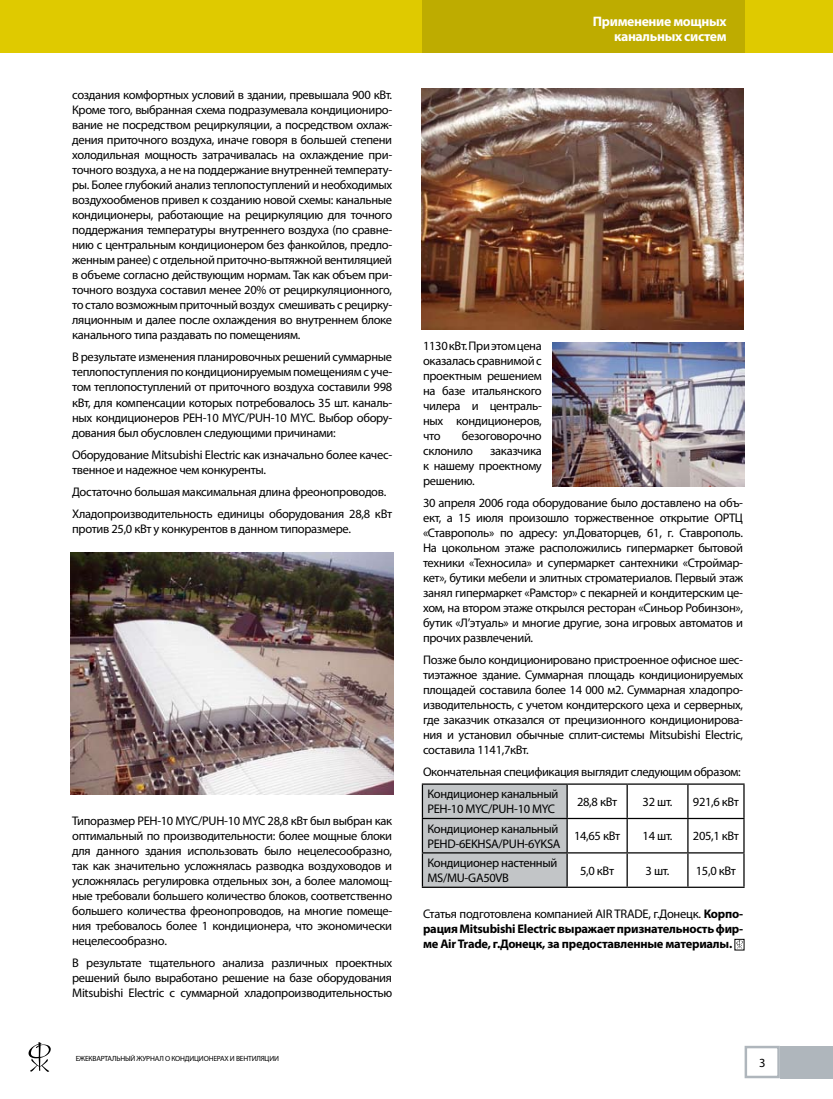
<style>
.page{position:relative;width:833px;height:1099px;background:#fff}
.page>*{position:absolute;margin:0;border:0;box-sizing:border-box;transform-origin:0 0}
.t1{font:700 13.75px/15px "Myriad Pro";letter-spacing:-.025em;color:#fff;text-align:right}
.t2{font:12.5px/15px "Myriad Pro";letter-spacing:-.025em;color:#000;text-align:justify}
.t3{font:700 12.5px/15px "Myriad Pro";letter-spacing:-.02em;color:#000;text-align:justify}
.t4{font:7.5px "Myriad Pro";letter-spacing:-.025em;color:#000}
.s1{font-weight:400}
</style>
<div class="page">
<div style="left:744px;top:1045px;width:36px;height:33px;border:2px solid #afb6bc"></div>
<div style="left:780px;top:1045px;width:53px;height:33px;background:#afb6bc"></div>
<svg style="left:29px;top:1042px;width:22px;height:29px"></svg>
<div style="left:0;top:0;width:833px;height:53px;background:#dfca00"></div>
<div style="left:422px;top:0;width:322px;height:53px;background:#beac00"></div>
<img style="left:71px;top:552px;width:322px;height:242px">
<img style="left:422px;top:89px;width:321px;height:241px">
<img style="left:552px;top:342px;width:192px;height:144px">
<div style="left:423px;top:784px;width:143px;height:102px;background:#c2c5c7"></div>
<hr style="left:422px;top:783px;width:145px;height:1px;background:#000">
<hr style="left:422px;top:784px;width:1px;height:33px;background:#000">
<hr style="left:567px;top:783px;width:60px;height:1px;background:#000">
<hr style="left:566px;top:784px;width:2px;height:33px;background:#000">
<hr style="left:627px;top:783px;width:61px;height:1px;background:#000">
<hr style="left:626px;top:784px;width:2px;height:33px;background:#000">
<hr style="left:688px;top:783px;width:56px;height:1px;background:#000">
<hr style="left:687px;top:784px;width:1px;height:33px;background:#000">
<hr style="left:743px;top:784px;width:1px;height:33px;background:#000">
<hr style="left:422px;top:817px;width:145px;height:2px;background:#000">
<hr style="left:422px;top:819px;width:1px;height:33px;background:#000">
<hr style="left:567px;top:817px;width:60px;height:2px;background:#000">
<hr style="left:566px;top:819px;width:2px;height:33px;background:#000">
<hr style="left:627px;top:817px;width:61px;height:2px;background:#000">
<hr style="left:626px;top:819px;width:2px;height:33px;background:#000">
<hr style="left:688px;top:817px;width:56px;height:2px;background:#000">
<hr style="left:687px;top:819px;width:1px;height:33px;background:#000">
<hr style="left:743px;top:819px;width:1px;height:33px;background:#000">
<hr style="left:422px;top:852px;width:145px;height:1px;background:#000">
<hr style="left:422px;top:853px;width:1px;height:33px;background:#000">
<hr style="left:567px;top:852px;width:60px;height:1px;background:#000">
<hr style="left:566px;top:853px;width:2px;height:33px;background:#000">
<hr style="left:627px;top:852px;width:61px;height:1px;background:#000">
<hr style="left:626px;top:853px;width:2px;height:33px;background:#000">
<hr style="left:688px;top:852px;width:56px;height:1px;background:#000">
<hr style="left:687px;top:853px;width:1px;height:33px;background:#000">
<hr style="left:743px;top:853px;width:1px;height:33px;background:#000">
<hr style="left:422px;top:886px;width:145px;height:1px;background:#000">
<hr style="left:567px;top:886px;width:60px;height:1px;background:#000">
<hr style="left:627px;top:886px;width:61px;height:1px;background:#000">
<hr style="left:688px;top:886px;width:56px;height:1px;background:#000">
<svg style="left:736px;top:941px;width:6px;height:7px"></svg>
<div style="left:734px;top:939px;width:10px;height:11px;border:1px solid #000"></div>
<p class="t2" style="left:72px;top:87px;width:321px">создания комфортных условий в здании, превышала 900 кВт.<br>Кроме того, выбранная схема подразумевала кондициониро&shy;вание не посредством рециркуляции, а посредством охлаж&shy;дения приточного воздуха, иначе говоря в большей степени холодильная мощность затрачивалась на охлаждение при&shy;точного воздуха, а не на поддержание внутренней температу&shy;ры. Более глубокий анализ теплопоступлений и необходимых воздухообменов привел к созданию новой схемы: канальные кондиционеры, работающие на рециркуляцию для точного поддержания температуры внутреннего воздуха (по сравне&shy;нию с центральным кондиционером без фанкойлов, предло&shy;женным ранее) с отдельной приточно-вытяжной вентиляцией в объеме согласно действующим нормам. Так как объем при&shy;точного воздуха составил менее 20% от рециркуляционного, то стало возможным приточный воздух смешивать с рецирку&shy;ляционным и далее после охлаждения во внутреннем блоке канального типа раздавать по помещениям.</p>
<p class="t2" style="left:72px;top:349px;width:321px">В результате изменения планировочных решений суммарные теплопоступления по кондиционируемым помещениям с уче&shy;том теплопоступлений от приточного воздуха составили 998 кВт, для компенсации которых потребовалось 35 шт. каналь&shy;ных кондиционеров PEH-10 MYC/PUH-10 MYC. Выбор обору&shy;дования был обусловлен следующими причинами:</p>
<p class="t2" style="left:72px;top:446px;width:321px">Оборудование Mitsubishi Electric как изначально более качес&shy;твенное и надежное чем конкуренты.</p>
<p class="t2" style="left:72px;top:480px;width:321px;line-height:22.1px">Достаточно большая максимальная длина фреонопроводов.<br>Хладопроизводительность единицы оборудования 28,8 кВт</p>
<p class="t2" style="left:72px;top:521px;width:280px">против 25,0 кВт у конкурентов в данном типоразмере.</p>
<p class="t2" style="left:72px;top:813px;width:321px">Типоразмер PEH-10 MYC/PUH-10 MYC 28,8 кВт был выбран как оптимальный по производительности: более мощные блоки для данного здания использовать было нецелесообразно, так как значительно усложнялась разводка воздуховодов и усложнялась регулировка отдельных зон, а более маломощ&shy;ные требовали большего количество блоков, соответственно большего количества фреонопроводов, на многие помеще&shy;ния требовалось более 1 кондиционера, что экономически нецелесообразно.</p>
<p class="t2" style="left:72px;top:955px;width:321px">В результате тщательного анализа различных проектных решений было выработано решение на базе оборудования Mitsubishi Electric с суммарной хладопроизводительностью</p>
<p class="t4" style="left:76px;top:1053px;width:205px">ЕЖЕКВАРТАЛЬНЫЙ ЖУРНАЛ О КОНДИЦИОНЕРАХ И ВЕНТИЛЯЦИИ</p>
<p class="t1" style="left:593px;top:13px;width:135px">Применение мощных канальных систем</p>
<p class="t2" style="left:423px;top:338px;width:120px">1130 кВт. При этом цена оказалась сравнимой с проектным решением на базе итальянского чилера и централь&shy;ных кондиционеров, что</p>
<p class="t2" style="left:423px;top:428px;width:120px;text-indent:39px">безоговорочно склонило</p>
<p class="t2" style="left:423px;top:443px;width:120px;text-indent:67px">заказчика к нашему проектному решению.</p>
<p class="t2" style="left:423px;top:495px;width:321px">30 апреля 2006 года оборудование было доставлено на объ&shy;ект, а 15 июля произошло торжественное открытие ОРТЦ «Ставрополь» по адресу: ул.Доваторцев, 61, г. Ставрополь.<br>На цокольном этаже расположились гипермаркет бытовой техники «Техносила» и супермаркет сантехники «Строймар&shy;кет», бутики мебели и элитных строматериалов. Первый этаж занял гипермаркет «Рамстор» с пекарней и кондитерским це&shy;хом, на втором этаже открылся ресторан «Синьор Робинзон», бутик «Л’этуаль» и многие другие, зона игровых автоматов и прочих развлечений.</p>
<p class="t2" style="left:423px;top:652px;width:321px">Позже было кондиционировано пристроенное офисное шес&shy;тиэтажное здание. Суммарная площадь кондиционируемых площадей составила более 14 000 м2. Суммарная хладопро&shy;изводительность, с учетом кондитерского цеха и серверных, где заказчик отказался от прецизионного кондиционирова&shy;ния и установил обычные сплит-системы Mitsubishi Electric, составила 1141,7кВт.</p>
<p class="t2" style="left:423px;top:764px;width:319px">Окончательная спецификация выглядит следующим образом:</p>
<p class="t2" style="left:427px;top:786px;width:132px">Кондиционер канальный<br>PEH-10 MYC/PUH-10 MYC</p>
<p class="t2" style="left:577px;top:794px;width:42px">28,8 кВт</p>
<p class="t2" style="left:642px;top:794px;width:31px">32 шт.</p>
<p class="t2" style="left:693px;top:794px;width:48px">921,6 кВт</p>
<p class="t2" style="left:427px;top:821px;width:135px">Кондиционер канальный<br>PEHD-6EKHSA/PUH-6YKSA</p>
<p class="t2" style="left:574px;top:828px;width:48px">14,65 кВт</p>
<p class="t2" style="left:642px;top:828px;width:31px">14 шт.</p>
<p class="t2" style="left:693px;top:828px;width:48px">205,1 кВт</p>
<p class="t2" style="left:427px;top:855px;width:131px">Кондиционер настенный<br>MS/MU-GA50VB</p>
<p class="t2" style="left:580px;top:862px;width:36px">5,0 кВт</p>
<p class="t2" style="left:645px;top:862px;width:25px">3 шт.</p>
<p class="t2" style="left:696px;top:862px;width:42px">15,0 кВт</p>
<p class="t3" style="left:423px;top:906px;width:321px"><span class="s1">Статья подготовлена компанией AIR TRADE, г.Донецк.</span> Корпо&shy;рация Mitsubishi Electric выражает признательность фир&shy;ме Air Trade, г.Донецк, за предоставленные материалы.</p>
</div>
